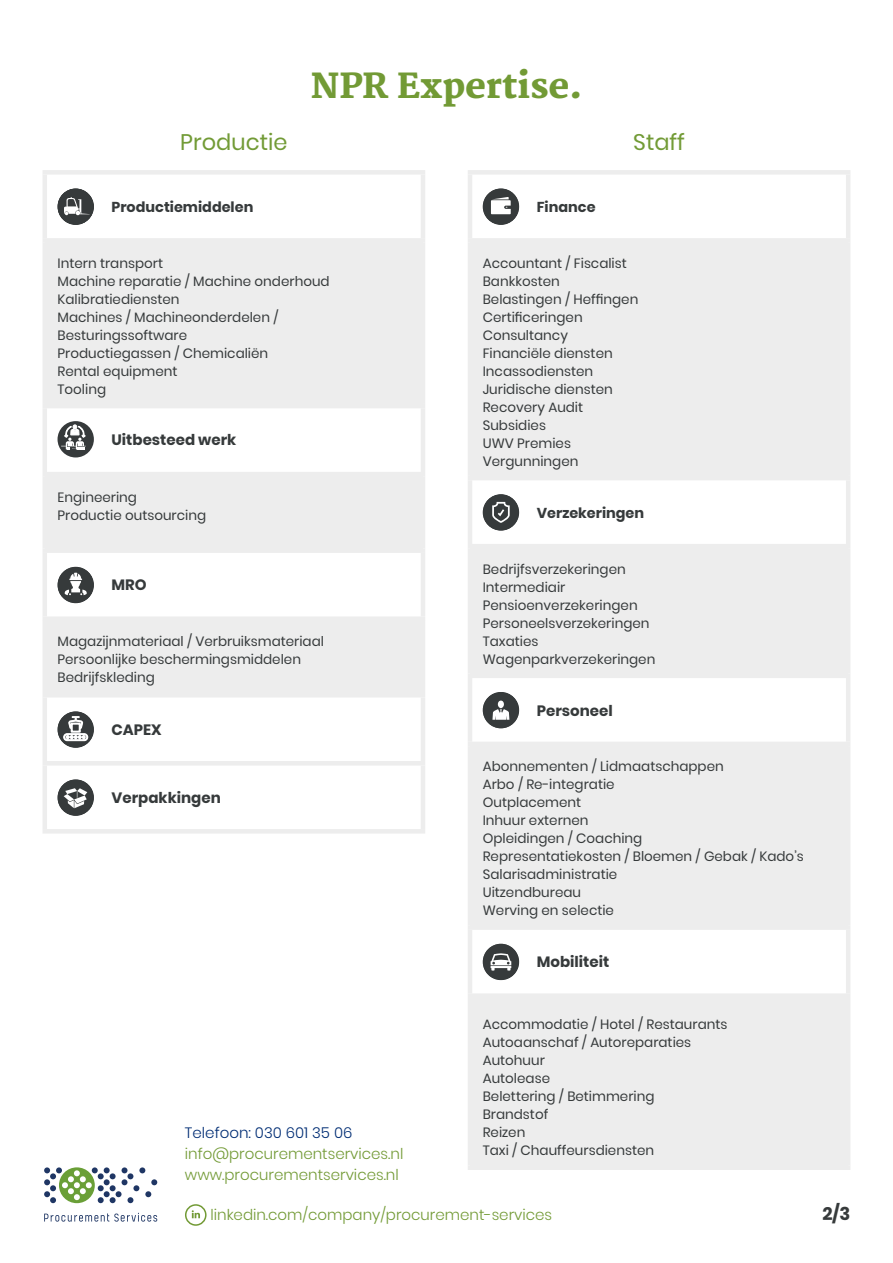
<style>
.page{position:relative;width:893px;height:1263px;background:#fff}
.page>*{position:absolute;margin:0;border:0;box-sizing:border-box;transform-origin:0 0}
.t1{font:900 34.5px "Merriweather";color:#729a35}
.t2{font:22.5px "Poppins";color:#729b36}
.t3{font:700 18px "Poppins";color:#363a3b}
.t4{font:300 15px/21px "Poppins";color:#729a35}
.t5{font:700 15px "Poppins";color:#363a3b}
.t6{font:300 15px "Poppins";color:#002d74}
.t7{font:700 14.4px "Poppins";color:#363a3b}
.t8{font:13.5px/18px "Poppins";color:#363a3b}
</style>
<div class="page">
<svg style="left:44px;top:1167px;width:113px;height:36px"></svg>
<svg style="left:44px;top:1213px;width:113px;height:8px"></svg>
<svg style="left:192px;top:1210px;width:8px;height:8px"></svg>
<div style="left:185px;top:1204px;width:22px;height:22px;border:2px solid #729a35;border-radius:50%"></div>
<svg style="left:47px;top:243px;width:374px;height:450px;fill:#ededed"></svg>
<div style="left:43px;top:170px;width:382px;height:5px;background:#ededed"></div>
<hr style="left:43px;top:175px;width:4px;height:63px;background:#ededed">
<hr style="left:421px;top:175px;width:4px;height:63px;background:#ededed">
<hr style="left:43px;top:408px;width:4px;height:64px;background:#ededed">
<hr style="left:421px;top:408px;width:4px;height:64px;background:#ededed">
<hr style="left:43px;top:553px;width:4px;height:63px;background:#ededed">
<hr style="left:421px;top:553px;width:4px;height:63px;background:#ededed">
<hr style="left:43px;top:697px;width:4px;height:64px;background:#ededed">
<hr style="left:421px;top:697px;width:4px;height:64px;background:#ededed">
<hr style="left:43px;top:765px;width:4px;height:64px;background:#ededed">
<hr style="left:421px;top:765px;width:4px;height:64px;background:#ededed">
<hr style="left:43px;top:761px;width:382px;height:4px;background:#ededed">
<hr style="left:43px;top:829px;width:382px;height:4px;background:#ededed">
<div style="left:43px;top:238px;width:382px;height:5px;background:#ededed"></div>
<hr style="left:43px;top:243px;width:4px;height:161px;background:#ededed">
<hr style="left:421px;top:243px;width:4px;height:161px;background:#ededed">
<hr style="left:43px;top:404px;width:382px;height:4px;background:#ededed">
<hr style="left:43px;top:472px;width:382px;height:4px;background:#ededed">
<hr style="left:43px;top:476px;width:4px;height:72px;background:#ededed">
<hr style="left:421px;top:476px;width:4px;height:72px;background:#ededed">
<div style="left:43px;top:548px;width:382px;height:5px;background:#ededed"></div>
<div style="left:43px;top:616px;width:382px;height:5px;background:#ededed"></div>
<hr style="left:43px;top:621px;width:4px;height:72px;background:#ededed">
<hr style="left:421px;top:621px;width:4px;height:72px;background:#ededed">
<hr style="left:43px;top:693px;width:382px;height:4px;background:#ededed">
<div style="left:58px;top:188px;width:36px;height:37px;background:#363a3b;border-radius:50%"></div>
<svg style="left:64px;top:197px;width:26px;height:18px"></svg>
<div style="left:58px;top:421px;width:36px;height:36px;background:#363a3b;border-radius:50%"></div>
<svg style="left:61px;top:421px;width:25px;height:29px"></svg>
<div style="left:58px;top:567px;width:36px;height:36px;background:#363a3b;border-radius:50%"></div>
<svg style="left:65px;top:573px;width:22px;height:22px"></svg>
<div style="left:58px;top:711px;width:36px;height:37px;background:#363a3b;border-radius:50%"></div>
<svg style="left:63px;top:716px;width:25px;height:25px"></svg>
<div style="left:58px;top:779px;width:36px;height:37px;background:#363a3b;border-radius:50%"></div>
<svg style="left:64px;top:788px;width:23px;height:20px"></svg>
<svg style="left:472px;top:243px;width:374px;height:922px;fill:#ededed"></svg>
<div style="left:468px;top:170px;width:382px;height:5px;background:#ededed"></div>
<hr style="left:468px;top:175px;width:4px;height:63px;background:#ededed">
<hr style="left:846px;top:175px;width:4px;height:63px;background:#ededed">
<hr style="left:468px;top:476px;width:382px;height:4px;background:#ededed">
<hr style="left:468px;top:480px;width:4px;height:64px;background:#ededed">
<hr style="left:846px;top:480px;width:4px;height:64px;background:#ededed">
<hr style="left:468px;top:678px;width:4px;height:64px;background:#ededed">
<hr style="left:846px;top:678px;width:4px;height:64px;background:#ededed">
<hr style="left:468px;top:930px;width:4px;height:63px;background:#ededed">
<hr style="left:846px;top:930px;width:4px;height:63px;background:#ededed">
<div style="left:468px;top:238px;width:382px;height:5px;background:#ededed"></div>
<hr style="left:468px;top:243px;width:4px;height:233px;background:#ededed">
<hr style="left:846px;top:243px;width:4px;height:233px;background:#ededed">
<hr style="left:468px;top:544px;width:382px;height:4px;background:#ededed">
<hr style="left:468px;top:548px;width:4px;height:126px;background:#ededed">
<hr style="left:846px;top:548px;width:4px;height:126px;background:#ededed">
<hr style="left:468px;top:674px;width:382px;height:4px;background:#ededed">
<hr style="left:468px;top:742px;width:382px;height:4px;background:#ededed">
<hr style="left:468px;top:746px;width:4px;height:179px;background:#ededed">
<hr style="left:846px;top:746px;width:4px;height:179px;background:#ededed">
<div style="left:468px;top:925px;width:382px;height:5px;background:#ededed"></div>
<div style="left:468px;top:993px;width:382px;height:5px;background:#ededed"></div>
<hr style="left:468px;top:998px;width:4px;height:167px;background:#ededed">
<hr style="left:846px;top:998px;width:4px;height:167px;background:#ededed">
<div style="left:468px;top:1165px;width:382px;height:5px;background:#ededed"></div>
<div style="left:483px;top:188px;width:36px;height:37px;background:#363a3b;border-radius:50%"></div>
<svg style="left:491px;top:197px;width:20px;height:17px"></svg>
<div style="left:483px;top:494px;width:36px;height:37px;background:#363a3b;border-radius:50%"></div>
<svg style="left:492px;top:502px;width:18px;height:21px"></svg>
<div style="left:483px;top:692px;width:36px;height:36px;background:#363a3b;border-radius:50%"></div>
<div style="left:498px;top:701px;width:6px;height:7px;background:#fff;border-radius:50%"></div>
<svg style="left:492px;top:709px;width:17px;height:11px"></svg>
<div style="left:483px;top:944px;width:36px;height:36px;background:#363a3b;border-radius:50%"></div>
<svg style="left:491px;top:953px;width:20px;height:17px"></svg>
<h1 class="t1" style="left:311px;top:65px;width:273px">NPR Expertise.</h1>
<h2 class="t2" style="left:180px;top:129px;width:109px">Productie</h2>
<h2 class="t2" style="left:633px;top:129px;width:53px">Staff</h2>
<p class="t7" style="left:112px;top:199px;width:143px">Productiemiddelen</p>
<p class="t8" style="left:58px;top:254px;width:274px">Intern transport<br>Machine reparatie / Machine onderhoud<br>Kalibratiediensten<br>Machines / Machineonderdelen /<br>Besturingssoftware<br>Productiegassen / Chemicaliën<br>Rental equipment<br>Tooling</p>
<p class="t5" style="left:112px;top:431px;width:126px">Uitbesteed werk</p>
<p class="t8" style="left:58px;top:488px;width:150px">Engineering<br>Productie outsourcing</p>
<p class="t5" style="left:112px;top:576px;width:37px">MRO</p>
<p class="t8" style="left:58px;top:632px;width:268px">Magazijnmateriaal / Verbruiksmateriaal<br>Persoonlijke beschermingsmiddelen<br>Bedrijfskleding</p>
<p class="t5" style="left:112px;top:721px;width:52px">CAPEX</p>
<p class="t5" style="left:112px;top:789px;width:111px">Verpakkingen</p>
<p class="t7" style="left:537px;top:199px;width:60px">Finance</p>
<p class="t8" style="left:483px;top:254px;width:157px">Accountant / Fiscalist<br>Bankkosten<br>Belastingen / Heffingen<br>Certificeringen<br>Consultancy<br>Financiële diensten<br>Incassodiensten<br>Juridische diensten<br>Recovery Audit<br>Subsidies<br>UWV Premies<br>Vergunningen</p>
<p class="t7" style="left:537px;top:504px;width:109px">Verzekeringen</p>
<p class="t8" style="left:483px;top:560px;width:174px">Bedrijfsverzekeringen<br>Intermediair<br>Pensioenverzekeringen<br>Personeelsverzekeringen<br>Taxaties<br>Wagenparkverzekeringen</p>
<p class="t5" style="left:537px;top:702px;width:78px">Personeel</p>
<p class="t8" style="left:483px;top:758px;width:322px">Abonnementen / Lidmaatschappen<br>Arbo / Re-integratie<br>Outplacement<br>Inhuur externen<br>Opleidingen / Coaching<br>Representatiekosten / Bloemen / Gebak / Kado’s<br>Salarisadministratie<br>Uitzendbureau<br>Werving en selectie</p>
<p class="t5" style="left:537px;top:953px;width:74px">Mobiliteit</p>
<p class="t8" style="left:483px;top:1016px;width:246px">Accommodatie / Hotel / Restaurants<br>Autoaanschaf / Autoreparaties<br>Autohuur<br>Autolease<br>Belettering / Betimmering<br>Brandstof<br>Reizen<br>Taxi / Chauffeursdiensten</p>
<p class="t6" style="left:185px;top:1124px;width:169px">Telefoon: 030 601 35 06</p>
<p class="t4" style="left:185px;top:1143px;width:220px">info@procurementservices.nl www.procurementservices.nl</p>
<p class="t4" style="left:210px;top:1205px;width:343px">linkedin.com/company/procurement-services</p>
<h3 class="t3" style="left:822px;top:1204px;width:30px">2/3</h3>
</div>
